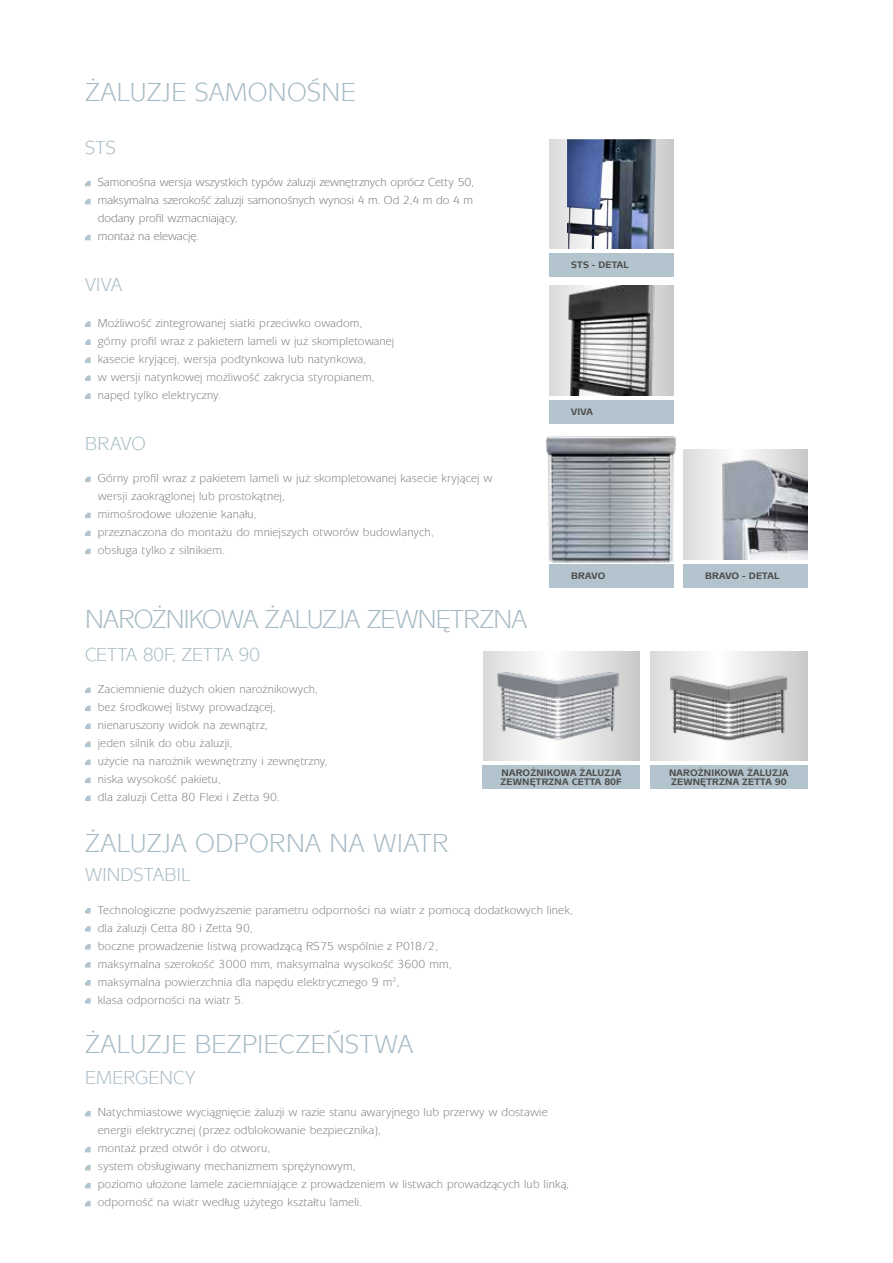
<style>
.page{position:relative;width:893px;height:1263px;background:#fff}
.page>*{position:absolute;margin:0;border:0;box-sizing:border-box;transform-origin:0 0}
.t1{font:27px "Mixage Itc TOT";letter-spacing:.015em;color:#a5b9c4}
.t2{font:27px "Mixage Itc TOT";letter-spacing:-.035em;color:#a5b9c4}
.t3{font:19.5px "Mixage Itc TOT";letter-spacing:.005em;color:#a5b9c4}
.t4{font:19.5px "Mixage Itc TOT";letter-spacing:-.015em;color:#a5b9c4}
.t5{font:12px/18px "Mixage Itc TOT";letter-spacing:.015em;color:#777676}
.t6{font:12px/18px "Mixage Itc TOT";color:#706f6f}
.t7{font:700 9.75px/9px "Mixage Itc TOT";letter-spacing:.015em;color:#4d4d4c}
</style>
<div class="page">
<svg style="left:85px;top:181px;width:6px;height:5px"></svg>
<svg style="left:85px;top:199px;width:6px;height:5px"></svg>
<svg style="left:85px;top:235px;width:6px;height:5px"></svg>
<svg style="left:85px;top:321px;width:6px;height:6px"></svg>
<svg style="left:85px;top:339px;width:6px;height:6px"></svg>
<svg style="left:85px;top:357px;width:6px;height:6px"></svg>
<svg style="left:85px;top:375px;width:6px;height:6px"></svg>
<svg style="left:85px;top:393px;width:6px;height:6px"></svg>
<svg style="left:85px;top:476px;width:6px;height:6px"></svg>
<svg style="left:85px;top:512px;width:6px;height:6px"></svg>
<svg style="left:85px;top:530px;width:6px;height:6px"></svg>
<svg style="left:85px;top:548px;width:6px;height:6px"></svg>
<svg style="left:85px;top:687px;width:6px;height:6px"></svg>
<svg style="left:85px;top:705px;width:6px;height:6px"></svg>
<svg style="left:85px;top:723px;width:6px;height:6px"></svg>
<svg style="left:85px;top:741px;width:6px;height:6px"></svg>
<svg style="left:85px;top:759px;width:6px;height:6px"></svg>
<svg style="left:85px;top:777px;width:6px;height:6px"></svg>
<svg style="left:85px;top:795px;width:6px;height:6px"></svg>
<svg style="left:85px;top:908px;width:6px;height:5px"></svg>
<svg style="left:85px;top:926px;width:6px;height:5px"></svg>
<svg style="left:85px;top:944px;width:6px;height:5px"></svg>
<svg style="left:85px;top:962px;width:6px;height:5px"></svg>
<svg style="left:85px;top:980px;width:6px;height:5px"></svg>
<svg style="left:85px;top:998px;width:6px;height:5px"></svg>
<svg style="left:85px;top:1111px;width:6px;height:5px"></svg>
<svg style="left:85px;top:1147px;width:6px;height:5px"></svg>
<svg style="left:85px;top:1165px;width:6px;height:5px"></svg>
<svg style="left:85px;top:1183px;width:6px;height:5px"></svg>
<svg style="left:85px;top:1201px;width:6px;height:5px"></svg>
<div style="left:684px;top:564px;width:124px;height:23px;background:#b3c4ce"></div>
<div style="left:483px;top:766px;width:157px;height:23px;background:#b3c4ce"></div>
<div style="left:650px;top:766px;width:157px;height:23px;background:#b3c4ce"></div>
<div style="left:550px;top:253px;width:124px;height:24px;background:#b3c4ce"></div>
<img style="left:545px;top:376px;width:150px;height:212px">
<div style="left:684px;top:450px;width:123px;height:109px;background:#e3e3e3"></div>
<img style="left:709px;top:453px;width:98px;height:106px">
<div style="left:550px;top:564px;width:124px;height:23px;background:#b3c4ce"></div>
<div style="left:550px;top:139px;width:123px;height:110px;background:linear-gradient(to bottom,#d8d8d8,#d8d8d8)"></div>
<img style="left:567px;top:139px;width:89px;height:110px">
<svg style="left:550px;top:286px;width:123px;height:110px;background:#d8d8d8"></svg>
<img style="left:566px;top:286px;width:99px;height:110px">
<svg style="left:483px;top:651px;width:157px;height:110px"></svg>
<img style="left:483px;top:671px;width:155px;height:70px">
<svg style="left:650px;top:651px;width:157px;height:110px;background:#dbdbdb"></svg>
<img style="left:667px;top:657px;width:124px;height:100px">
<h1 class="t1" style="left:85px;top:77px;width:272px">ŻALUZJE SAMONOŚNE</h1>
<h2 class="t3" style="left:85px;top:137px;width:32px">STS</h2>
<p class="t6" style="left:98px;top:174px;width:378px">Samonośna wersja wszystkich typów żaluzji zewnętrznych oprócz Cetty 50, maksymalna szerokość żaluzji samonośnych wynosi 4 m. Od 2,4 m do 4 m dodany profil wzmacniający,<br>montaż na elewację.</p>
<h2 class="t3" style="left:85px;top:274px;width:39px">VIVA</h2>
<p class="t5" style="left:98px;top:314px;width:298px">Możliwość zintegrowanej siatki przeciwko owadom,<br>górny profil wraz z pakietem lameli w już skompletowanej kasecie kryjącej, wersja podtynkowa lub natynkowa,<br>w wersji natynkowej możliwość zakrycia styropianem, napęd tylko elektryczny.</p>
<h2 class="t3" style="left:85px;top:432px;width:62px">BRAVO</h2>
<p class="t5" style="left:98px;top:469px;width:396px">Górny profil wraz z pakietem lameli w już skompletowanej kasecie kryjącej w wersji zaokrąglonej lub prostokątnej,<br>mimośrodowe ułożenie kanału,<br>przeznaczona do montażu do mniejszych otworów budowlanych,<br>obsługa tylko z silnikiem.</p>
<p class="t7" style="left:571px;top:261px;width:59px">STS - DETAL</p>
<p class="t7" style="left:571px;top:408px;width:23px">VIVA</p>
<p class="t7" style="left:571px;top:571px;width:36px">BRAVO</p>
<p class="t7" style="left:705px;top:571px;width:76px">BRAVO - DETAL</p>
<h1 class="t2" style="left:85px;top:604px;width:444px">NAROŻNIKOWA ŻALUZJA ZEWNĘTRZNA</h1>
<h2 class="t4" style="left:85px;top:643px;width:177px">CETTA 80F, ZETTA 90</h2>
<p class="t5" style="left:98px;top:680px;width:231px">Zaciemnienie dużych okien narożnikowych, bez środkowej listwy prowadzącej, nienaruszony widok na zewnątrz,<br>jeden silnik do obu żaluzji,<br>użycie na narożnik wewnętrzny i zewnętrzny, niska wysokość pakietu,<br>dla żaluzji Cetta 80 Flexi i Zetta 90.</p>
<p class="t7" style="left:501px;top:768px;width:123px">NAROŻNIKOWA ŻALUZJA<br>ZEWNĘTRZNA CETTA 80F</p>
<p class="t7" style="left:669px;top:768px;width:121px">NAROŻNIKOWA ŻALUZJA<br>ZEWNĘTRZNA ZETTA 90</p>
<h1 class="t1" style="left:85px;top:828px;width:365px">ŻALUZJA ODPORNA NA WIATR</h1>
<h2 class="t3" style="left:85px;top:864px;width:107px">WINDSTABIL</h2>
<p class="t5" style="left:98px;top:901px;width:476px">Technologiczne podwyższenie parametru odporności na wiatr z pomocą dodatkowych linek, dla żaluzji Cetta 80 i Zetta 90,<br>boczne prowadzenie listwą prowadzącą RS75 wspólnie z P018/2,<br>maksymalna szerokość 3000 mm, maksymalna wysokość 3600 mm,<br>maksymalna powierzchnia dla napędu elektrycznego 9 m<sup>2</sup>,<br>klasa odporności na wiatr 5.</p>
<h1 class="t1" style="left:85px;top:1029px;width:330px">ŻALUZJE BEZPIECZEŃSTWA</h1>
<h2 class="t3" style="left:85px;top:1067px;width:111px">EMERGENCY</h2>
<p class="t5" style="left:98px;top:1103px;width:473px">Natychmiastowe wyciągnięcie żaluzji w razie stanu awaryjnego lub przerwy w dostawie energii elektrycznej (przez odblokowanie bezpiecznika),<br>montaż przed otwór i do otworu,<br>system obsługiwany mechanizmem sprężynowym,<br>poziomo ułożone lamele zaciemniające z prowadzeniem w listwach prowadzących lub linką, odporność na wiatr według użytego kształtu lameli.</p>
</div>
